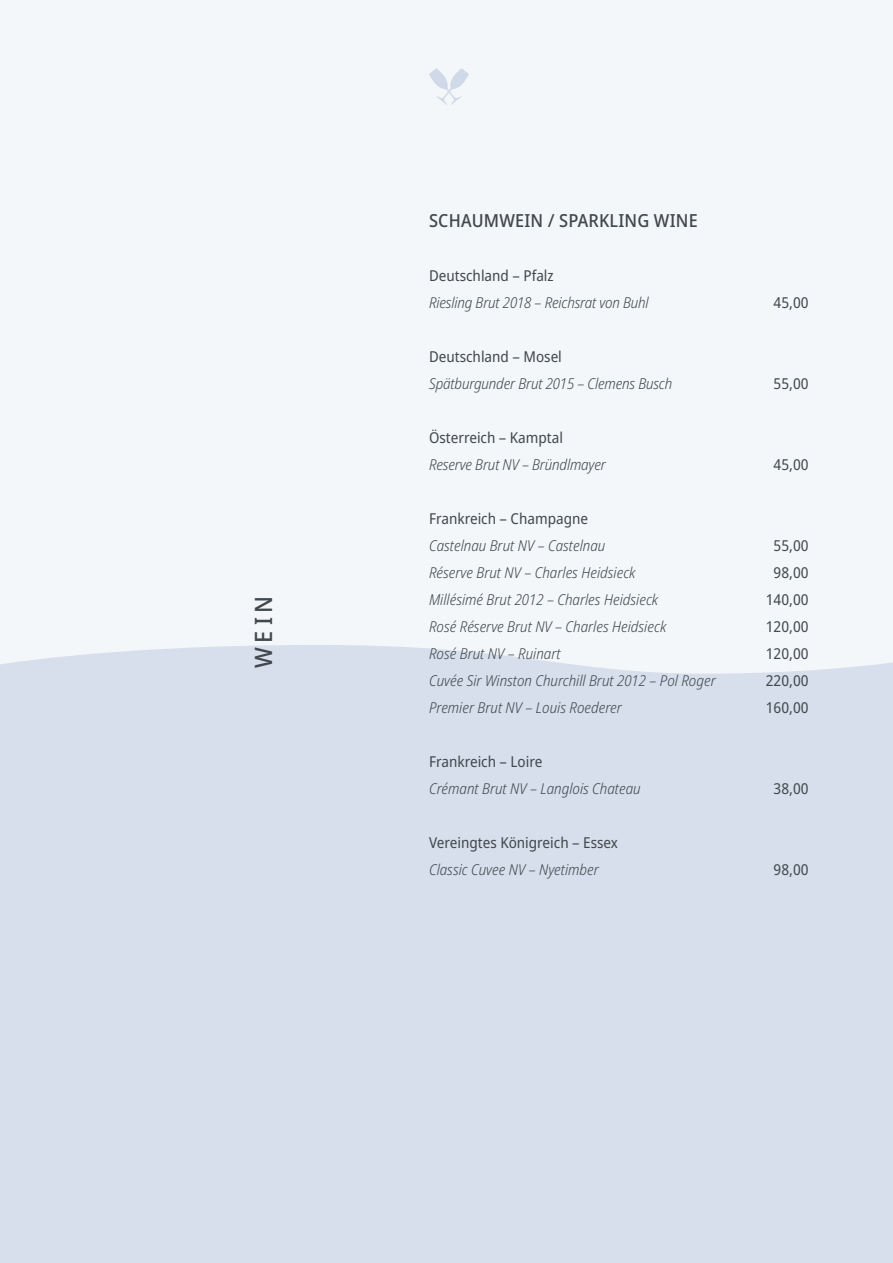
<style>
.page{position:relative;width:893px;height:1263px;background:#f4f7f9}
.page>*{position:absolute;margin:0;border:0;box-sizing:border-box;transform-origin:0 0}
.t1{font:500 semi-condensed 24px "Noto Sans";color:#41494e}
.t2{font:500 semi-condensed 18px "Noto Sans";letter-spacing:.01em;color:#41494e}
.t3{font:italic 300 semi-condensed 15px "Noto Sans";color:#41494e}
.t4{font:semi-condensed 15px "Noto Sans";color:#41494e}
</style>
<div class="page">
<svg style="left:429px;top:68px;width:40px;height:37px"></svg>
<div style="left:0;top:645px;width:893px;height:618px;background:#d7dfec"></div>
<h1 class="t1" style="left:247px;top:668px;width:74px;rotate:-90deg">WEIN</h1>
<p class="t2" style="left:429px;top:208px;width:270px">SCHAUMWEIN / SPARKLING WINE</p>
<p class="t4" style="left:429px;top:265px;width:126px">Deutschland – Pfalz</p>
<p class="t3" style="left:429px;top:292px;width:221px">Riesling Brut 2018 – Reichsrat von Buhl</p>
<p class="t4" style="left:774px;top:292px;width:36px">45,00</p>
<p class="t4" style="left:429px;top:346px;width:134px">Deutschland – Mosel</p>
<p class="t3" style="left:429px;top:373px;width:245px">Spätburgunder Brut 2015 – Clemens Busch</p>
<p class="t4" style="left:774px;top:373px;width:36px">55,00</p>
<p class="t4" style="left:429px;top:427px;width:135px">Österreich – Kamptal</p>
<p class="t3" style="left:429px;top:454px;width:178px">Reserve Brut NV – Bründlmayer</p>
<p class="t4" style="left:774px;top:454px;width:36px">45,00</p>
<p class="t4" style="left:429px;top:508px;width:161px">Frankreich – Champagne</p>
<p class="t3" style="left:429px;top:535px;width:178px">Castelnau Brut NV – Castelnau</p>
<p class="t4" style="left:774px;top:535px;width:36px">55,00</p>
<p class="t3" style="left:429px;top:562px;width:208px">Réserve Brut NV – Charles Heidsieck</p>
<p class="t4" style="left:774px;top:562px;width:36px">98,00</p>
<p class="t3" style="left:429px;top:589px;width:231px">Millésimé Brut 2012 – Charles Heidsieck</p>
<p class="t4" style="left:766px;top:589px;width:44px">140,00</p>
<p class="t3" style="left:429px;top:616px;width:239px">Rosé Réserve Brut NV – Charles Heidsieck</p>
<p class="t4" style="left:766px;top:616px;width:44px">120,00</p>
<p class="t3" style="left:429px;top:643px;width:133px">Rosé Brut NV – Ruinart</p>
<p class="t4" style="left:766px;top:643px;width:44px">120,00</p>
<p class="t3" style="left:429px;top:670px;width:288px">Cuvée Sir Winston Churchill Brut 2012 – Pol Roger</p>
<p class="t4" style="left:766px;top:670px;width:44px">220,00</p>
<p class="t3" style="left:429px;top:697px;width:194px">Premier Brut NV – Louis Roederer</p>
<p class="t4" style="left:766px;top:697px;width:44px">160,00</p>
<p class="t4" style="left:429px;top:751px;width:115px">Frankreich – Loire</p>
<p class="t3" style="left:429px;top:778px;width:213px">Crémant Brut NV – Langlois Chateau</p>
<p class="t4" style="left:774px;top:778px;width:36px">38,00</p>
<p class="t4" style="left:429px;top:832px;width:190px">Vereingtes Königreich – Essex</p>
<p class="t3" style="left:429px;top:859px;width:171px">Classic Cuvee NV – Nyetimber</p>
<p class="t4" style="left:774px;top:859px;width:36px">98,00</p>
</div>
